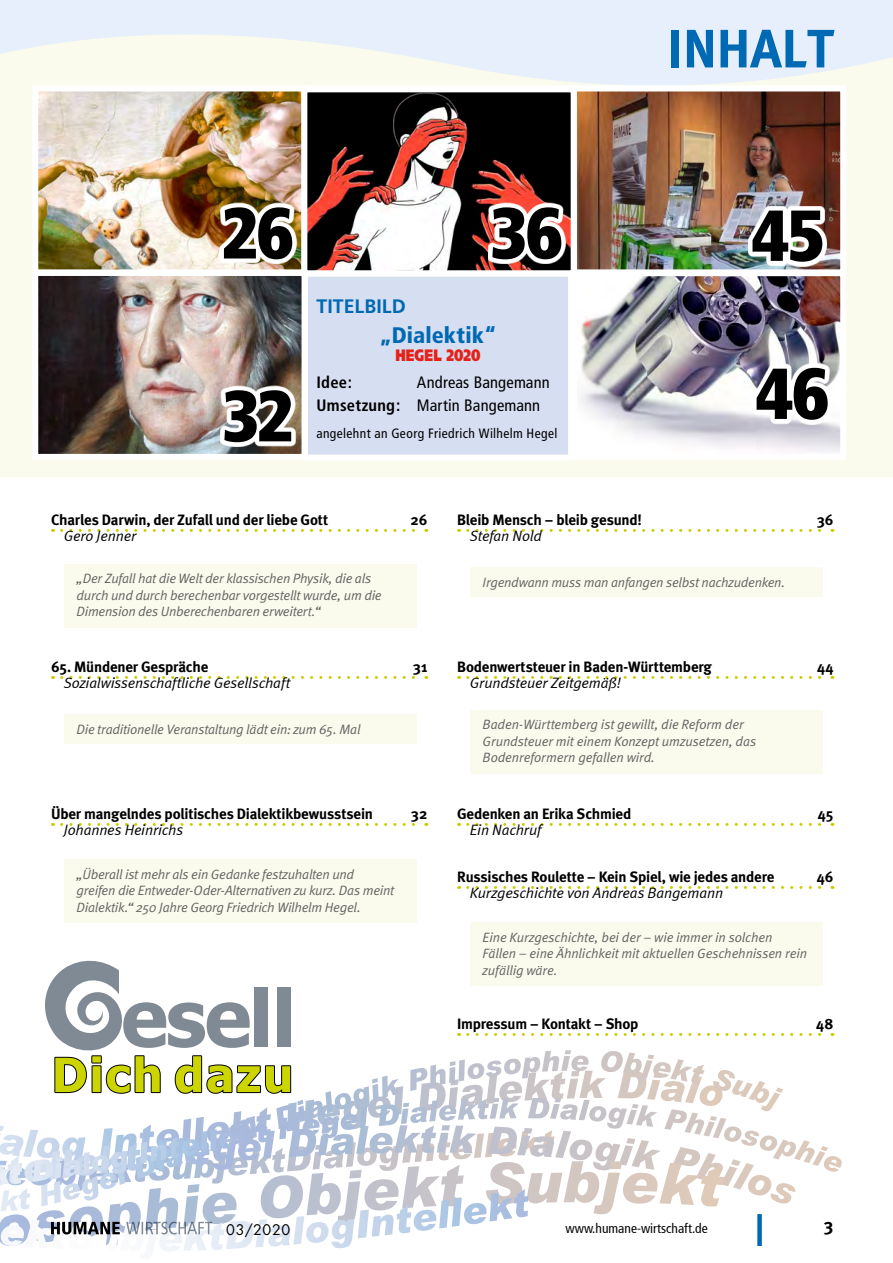
<style>
.page{position:relative;width:893px;height:1263px;background:#fff}
.page>*{position:absolute;margin:0;border:0;box-sizing:border-box;transform-origin:0 0}
.t1{font:900 condensed 72px "Frutiger LT";letter-spacing:-.025em;color:#000}
.t2{font:54px "Meta Bold LF";color:#0069b3}
.t3{font:900 condensed 22.5px "Frutiger";letter-spacing:.005em;color:#0069b3}
.t4{font:700 19.5px "Frutiger";color:#0069b3}
.t5{font:18px "Meta Bold LF";color:#000}
.t6{font:condensed 16.5px "Frutiger";letter-spacing:.01em;color:#000}
.t7{font:900 16.5px "Frutiger";letter-spacing:.005em;color:#e4221a;scale:.77 1}
.t8{font:700 condensed 16.5px "Frutiger";color:#000}
.MB_Inhalt{font:700 15px "Meta";letter-spacing:-.015em;color:#000}
.MB_Autor_im_Inhaltsv{font:italic 15px "Meta Normal LF";letter-spacing:-.01em;color:#000}
.t9{font:14.25px "Futura";letter-spacing:.045em;color:#000}
.Headline_2{font:italic 13.5px/16.5px "Meta Normal";letter-spacing:-.015em;color:#636362}
.t10{font:condensed 13.5px "Frutiger";letter-spacing:.025em;color:#000}
.t11{font:condensed 13.5px "Frutiger 57";color:#000}
.s1{font-weight:700}
</style>
<div class="page">
<div style="left:0;top:0;width:893px;height:476px;background:#fafaed"></div>
<svg style="left:0;top:0;width:893px;height:85px;fill:#e6effb"></svg>
<img style="left:39px;top:92px;width:262px;height:176px">
<div style="left:32px;top:85px;width:276px;height:190px;border:6px solid #fff"></div>
<img style="left:39px;top:277px;width:262px;height:176px">
<div style="left:32px;top:270px;width:276px;height:190px;border:6px solid #fff"></div>
<img style="left:578px;top:277px;width:261px;height:176px">
<div style="left:571px;top:270px;width:275px;height:190px;border:6px solid #fff"></div>
<div style="left:305px;top:274px;width:266px;height:184px;background:#d6def1"></div>
<div style="left:302px;top:271px;width:272px;height:190px;border:6px solid #fff"></div>
<div style="left:574px;top:88px;width:269px;height:184px;background:#000;opacity:.75"></div>
<div style="left:571px;top:85px;width:275px;height:190px;border:6px solid #fff"></div>
<img style="left:308px;top:93px;width:262px;height:176px">
<div style="left:301px;top:86px;width:276px;height:190px;border:6px solid #fff"></div>
<svg style="left:220px;top:386px;width:76px;height:61px;background:#e8e6e4"></svg>
<svg style="left:488px;top:203px;width:78px;height:61px;background:#eddedd"></svg>
<div style="left:752px;top:363px;width:80px;height:61px;background:#fff"></div>
<svg style="left:219px;top:203px;width:78px;height:61px;background:#e9e2d9"></svg>
<svg style="left:748px;top:206px;width:79px;height:60px;background:#e9e9e9"></svg>
<svg style="left:62px;top:529px;width:365px;height:3px"></svg>
<svg style="left:62px;top:676px;width:365px;height:3px"></svg>
<svg style="left:62px;top:823px;width:365px;height:3px"></svg>
<div style="left:64px;top:564px;width:353px;height:64px;background:#fafaed"></div>
<div style="left:64px;top:714px;width:353px;height:30px;background:#fafaed"></div>
<div style="left:64px;top:859px;width:353px;height:64px;background:#fafaed"></div>
<svg style="left:468px;top:529px;width:365px;height:3px"></svg>
<svg style="left:468px;top:676px;width:365px;height:3px"></svg>
<svg style="left:468px;top:823px;width:365px;height:3px"></svg>
<svg style="left:468px;top:886px;width:365px;height:3px"></svg>
<div style="left:470px;top:567px;width:353px;height:30px;background:#fafaed"></div>
<div style="left:470px;top:710px;width:353px;height:64px;background:#fafaed"></div>
<div style="left:470px;top:922px;width:353px;height:64px;background:#fafaed"></div>
<svg style="left:0;top:960px;width:842px;height:291px"></svg>
<h2 class="t2" style="left:668px;top:17px;width:167px">INHALT</h2>
<p class="t1" style="left:221px;top:189px;width:74px">26</p>
<p class="t1" style="left:752px;top:192px;width:75px">45</p>
<p class="t1" style="left:490px;top:189px;width:75px">36</p>
<p class="t1" style="left:222px;top:372px;width:74px">32</p>
<p class="t4" style="left:316px;top:295px;width:91px">TITELBILD</p>
<p class="t3" style="left:380px;top:322px;width:118px">„Dialektik“</p>
<p class="t7" style="left:395px;top:345px;width:112px">HEGEL 2020</p>
<p class="t8" style="left:316px;top:373px;width:37px">Idee:</p>
<p class="t6" style="left:417px;top:373px;width:134px">Andreas Bangemann</p>
<p class="t6" style="left:316px;top:395px;width:225px"><span class="s1">Umsetzung:</span> Martin Bangemann</p>
<p class="t10" style="left:316px;top:425px;width:243px">angelehnt an Georg Friedrich Wilhelm Hegel</p>
<p class="t1" style="left:756px;top:350px;width:75px">46</p>
<p class="MB_Inhalt" style="left:51px;top:510px;width:279px">Charles Darwin, der Zufall und der liebe Gott</p>
<p class="MB_Inhalt" style="left:410px;top:510px;width:18px">26</p>
<p class="MB_Autor_im_Inhaltsv" style="left:64px;top:527px;width:74px">Gero Jenner</p>
<p class="Headline_2" style="left:77px;top:570px;width:307px">„Der Zufall hat die Welt der klassischen Physik, die als durch und durch berechenbar vorgestellt wurde, um die<br>Dimension des Unberechenbaren erweitert.“</p>
<p class="MB_Inhalt" style="left:51px;top:657px;width:159px">65. Mündener Gespräche</p>
<p class="MB_Inhalt" style="left:413px;top:657px;width:16px">31</p>
<p class="MB_Autor_im_Inhaltsv" style="left:64px;top:674px;width:228px">Sozialwissenschaftliche Gesellschaft</p>
<p class="Headline_2" style="left:77px;top:721px;width:285px">Die traditionelle Veranstaltung lädt ein: zum 65. Mal</p>
<p class="MB_Inhalt" style="left:51px;top:804px;width:324px">Über mangelndes politisches Dialektikbewusstsein</p>
<p class="MB_Inhalt" style="left:411px;top:804px;width:18px">32</p>
<p class="MB_Autor_im_Inhaltsv" style="left:64px;top:821px;width:121px">Johannes Heinrichs</p>
<p class="Headline_2" style="left:77px;top:865px;width:319px">„Überall ist mehr als ein Gedanke festzuhalten und greifen die Entweder-Oder-Alternativen zu kurz. Das meint<br>Dialektik.“ 250 Jahre Georg Friedrich Wilhelm Hegel.</p>
<p class="MB_Inhalt" style="left:457px;top:510px;width:186px">Bleib Mensch – bleib gesund!</p>
<p class="MB_Inhalt" style="left:817px;top:510px;width:18px">36</p>
<p class="MB_Autor_im_Inhaltsv" style="left:470px;top:527px;width:74px">Stefan Nold</p>
<p class="Headline_2" style="left:483px;top:574px;width:304px">Irgendwann muss man anfangen selbst nachzudenken.</p>
<p class="MB_Inhalt" style="left:457px;top:657px;width:256px">Bodenwertsteuer in Baden-Württemberg</p>
<p class="MB_Inhalt" style="left:817px;top:657px;width:18px">44</p>
<p class="MB_Autor_im_Inhaltsv" style="left:470px;top:674px;width:153px">Grundsteuer Zeitgemäß!</p>
<p class="Headline_2" style="left:483px;top:716px;width:275px">Baden-Württemberg ist gewillt, die Reform der<br>Grundsteuer mit einem Konzept umzusetzen, das<br>Bodenreformern gefallen wird.</p>
<p class="MB_Inhalt" style="left:457px;top:804px;width:176px">Gedenken an Erika Schmied</p>
<p class="MB_Inhalt" style="left:818px;top:804px;width:17px">45</p>
<p class="MB_Autor_im_Inhaltsv" style="left:470px;top:821px;width:73px">Ein Nachruf</p>
<p class="MB_Inhalt" style="left:457px;top:867px;width:319px">Russisches Roulette – Kein Spiel, wie jedes andere</p>
<p class="MB_Inhalt" style="left:817px;top:867px;width:18px">46</p>
<p class="MB_Autor_im_Inhaltsv" style="left:470px;top:884px;width:255px">Kurzgeschichte von Andreas Bangemann</p>
<p class="Headline_2" style="left:483px;top:928px;width:326px">Eine Kurzgeschichte, bei der – wie immer in solchen<br>Fällen – eine Ähnlichkeit mit aktuellen Geschehnissen rein zufällig wäre.</p>
<p class="MB_Inhalt" style="left:457px;top:1014px;width:183px">Impressum – Kontakt – Shop</p>
<p class="MB_Inhalt" style="left:816px;top:1014px;width:19px">48</p>
<p class="t9" style="left:226px;top:1220px;width:65px">03/2020</p>
<p class="t11" style="left:566px;top:1220px;width:144px">www.humane-wirtschaft.de</p>
<h3 class="t5" style="left:823px;top:1217px;width:12px">3</h3>
</div>
